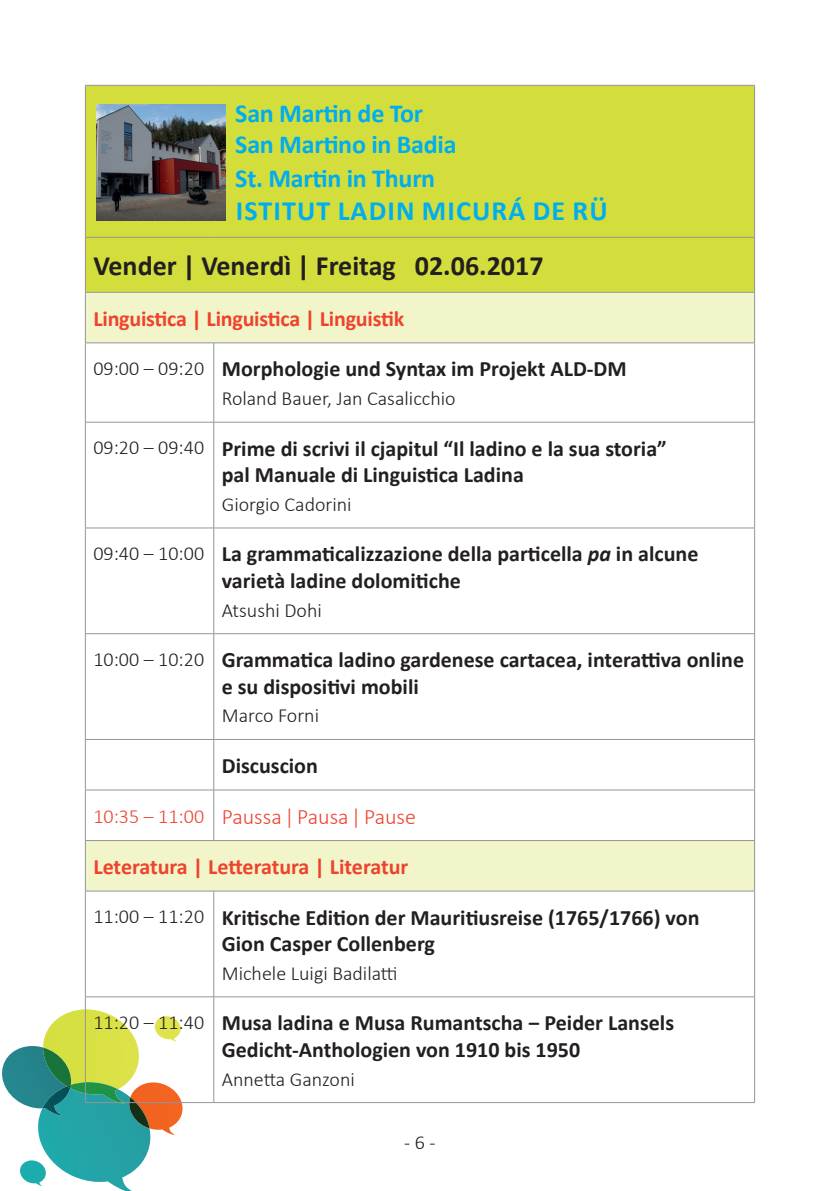
<style>
.page{position:relative;width:840px;height:1191px;background:#fff}
.page>*{position:absolute;margin:0;border:0;box-sizing:border-box;transform-origin:0 0}
.t1{font:700 28px "Calibri";color:#231f20}
.t2{font:700 28px "Calibri";letter-spacing:.04em;color:#00aeef}
.t3{font:700 26px/31.2px "Calibri";letter-spacing:-.01em;color:#00aeef}
.t4{font:700 22px/26.4px "Calibri";color:#231f20}
.t5{font:700 22px "Calibri";letter-spacing:-.01em;color:#ee422d}
.t6{font:300 22px "Calibri";color:#ee422d}
.t7{font:300 20px "Calibri";color:#231f20}
.s1{font-weight:300;font-size:20px}
.s2{font-style:italic}
.s3{font-size:20px}
</style>
<div class="page">
<svg style="left:2px;top:1009px;width:181px;height:182px"></svg>
<div style="left:86px;top:86px;width:667px;height:206px;background:#d3de3d"></div>
<svg style="left:86px;top:293px;width:667px;height:597px"></svg>
<hr style="left:85px;top:85px;width:129px;height:1px;background:#939598">
<hr style="left:85px;top:86px;width:1px;height:151px;background:#939598">
<hr style="left:214px;top:85px;width:540px;height:1px;background:#939598">
<hr style="left:753px;top:86px;width:1px;height:151px;background:#939598">
<hr style="left:85px;top:237px;width:129px;height:1px;background:#939598">
<hr style="left:214px;top:237px;width:540px;height:1px;background:#939598">
<hr style="left:85px;top:237px;width:1px;height:55px;background:#939598">
<hr style="left:753px;top:237px;width:1px;height:55px;background:#939598">
<hr style="left:85px;top:292px;width:129px;height:1px;background:#939598">
<hr style="left:85px;top:292px;width:1px;height:50px;background:#939598">
<hr style="left:214px;top:292px;width:540px;height:1px;background:#939598">
<hr style="left:753px;top:292px;width:1px;height:50px;background:#939598">
<hr style="left:85px;top:342px;width:129px;height:1px;background:#939598">
<hr style="left:85px;top:343px;width:1px;height:79px;background:#939598">
<hr style="left:214px;top:342px;width:540px;height:1px;background:#939598">
<hr style="left:213px;top:343px;width:1px;height:79px;background:#939598">
<hr style="left:753px;top:343px;width:1px;height:79px;background:#939598">
<hr style="left:85px;top:422px;width:129px;height:1px;background:#939598">
<hr style="left:85px;top:422px;width:1px;height:106px;background:#939598">
<hr style="left:214px;top:422px;width:540px;height:1px;background:#939598">
<hr style="left:213px;top:422px;width:1px;height:106px;background:#939598">
<hr style="left:753px;top:422px;width:1px;height:106px;background:#939598">
<hr style="left:85px;top:527px;width:129px;height:1px;background:#939598">
<hr style="left:85px;top:528px;width:1px;height:105px;background:#939598">
<hr style="left:214px;top:527px;width:540px;height:1px;background:#939598">
<hr style="left:213px;top:528px;width:1px;height:105px;background:#939598">
<hr style="left:753px;top:528px;width:1px;height:105px;background:#939598">
<hr style="left:85px;top:633px;width:129px;height:1px;background:#939598">
<hr style="left:85px;top:634px;width:1px;height:105px;background:#939598">
<hr style="left:214px;top:633px;width:540px;height:1px;background:#939598">
<hr style="left:213px;top:634px;width:1px;height:105px;background:#939598">
<hr style="left:753px;top:634px;width:1px;height:105px;background:#939598">
<hr style="left:85px;top:739px;width:129px;height:1px;background:#939598">
<hr style="left:85px;top:739px;width:1px;height:50px;background:#939598">
<hr style="left:214px;top:739px;width:540px;height:1px;background:#939598">
<hr style="left:213px;top:739px;width:1px;height:50px;background:#939598">
<hr style="left:753px;top:739px;width:1px;height:50px;background:#939598">
<hr style="left:85px;top:789px;width:129px;height:1px;background:#939598">
<hr style="left:85px;top:790px;width:1px;height:50px;background:#939598">
<hr style="left:214px;top:789px;width:540px;height:1px;background:#939598">
<hr style="left:213px;top:790px;width:1px;height:50px;background:#939598">
<hr style="left:753px;top:790px;width:1px;height:50px;background:#939598">
<hr style="left:85px;top:840px;width:129px;height:1px;background:#939598">
<hr style="left:85px;top:840px;width:1px;height:50px;background:#939598">
<hr style="left:214px;top:840px;width:540px;height:1px;background:#939598">
<hr style="left:753px;top:840px;width:1px;height:50px;background:#939598">
<hr style="left:85px;top:890px;width:129px;height:1px;background:#939598">
<hr style="left:85px;top:891px;width:1px;height:105px;background:#939598">
<hr style="left:214px;top:890px;width:540px;height:1px;background:#939598">
<hr style="left:213px;top:891px;width:1px;height:105px;background:#939598">
<hr style="left:753px;top:891px;width:1px;height:105px;background:#939598">
<hr style="left:85px;top:996px;width:129px;height:1px;background:#939598">
<hr style="left:85px;top:997px;width:1px;height:105px;background:#939598">
<hr style="left:214px;top:996px;width:540px;height:1px;background:#939598">
<hr style="left:213px;top:997px;width:1px;height:105px;background:#939598">
<hr style="left:753px;top:997px;width:1px;height:105px;background:#939598">
<hr style="left:85px;top:1102px;width:129px;height:1px;background:#939598">
<hr style="left:214px;top:1102px;width:540px;height:1px;background:#939598">
<img style="left:96px;top:105px;width:130px;height:116px">
<p class="t3" style="left:235px;top:98px;width:222px">San Martin de Tor<br>San Martino in Badia</p>
<p class="t3" style="left:235px;top:162px;width:201px">St. Martin in Thurn</p>
<p class="t2" style="left:236px;top:193px;width:373px">ISTITUT LADIN MICURÁ DE RÜ</p>
<p class="t1" style="left:93px;top:248px;width:451px">Vender | Venerdì | Freitag 02.06.2017</p>
<p class="t5" style="left:93px;top:304px;width:312px">Linguistica | Linguistica | Linguistik</p>
<p class="t4" style="left:93px;top:356px;width:534px"><span class="s1">09:00 – 09:20</span> Morphologie und Syntax im Projekt ALD-DM</p>
<p class="t7" style="left:222px;top:386px;width:235px">Roland Bauer, Jan Casalicchio</p>
<p class="t4" style="left:222px;top:435px;width:446px;text-indent:-128px"><span class="s1">09:20 – 09:40</span> Prime di scrivi il cjapitul “Il ladino e la sua storia” pal Manuale di Linguistica Ladina</p>
<p class="t7" style="left:222px;top:492px;width:131px">Giorgio Cadorini</p>
<p class="t4" style="left:222px;top:541px;width:478px;text-indent:-128px"><span class="s1">09:40 – 10:00</span> La grammaticalizzazione della particella <span class="s2">pa</span> in alcune varietà ladine dolomitiche</p>
<p class="t7" style="left:222px;top:597px;width:101px">Atsushi Dohi</p>
<p class="t4" style="left:222px;top:646px;width:523px;text-indent:-128px"><span class="s1">10:00 – 10:20</span> Grammatica ladino gardenese cartacea, interattiva online e su dispositivi mobili</p>
<p class="t7" style="left:222px;top:703px;width:99px">Marco Forni</p>
<p class="t4" style="left:222px;top:752px;width:98px">Discuscion</p>
<p class="t6" style="left:93px;top:802px;width:324px"><span class="s3">10:35 – 11:00</span> Paussa |Pausa |Pause</p>
<p class="t5" style="left:93px;top:852px;width:316px">Leteratura | Letteratura | Literatur</p>
<p class="t4" style="left:222px;top:904px;width:479px;text-indent:-128px"><span class="s1">11:00 – 11:20</span> Kritische Edition der Mauritiusreise (1765/1766) von<br>Gion Casper Collenberg</p>
<p class="t7" style="left:222px;top:960px;width:177px">Michele Luigi Badilatti</p>
<p class="t4" style="left:222px;top:1009px;width:453px;text-indent:-128px"><span class="s1">11:20 – 11:40</span> Musa ladina e Musa Rumantscha ‒ Peider Lansels<br>Gedicht-Anthologien von 1910 bis 1950</p>
<p class="t7" style="left:222px;top:1066px;width:134px">Annetta Ganzoni</p>
<p class="t7" style="left:404px;top:1130px;width:33px">- 6 -</p>
</div>
